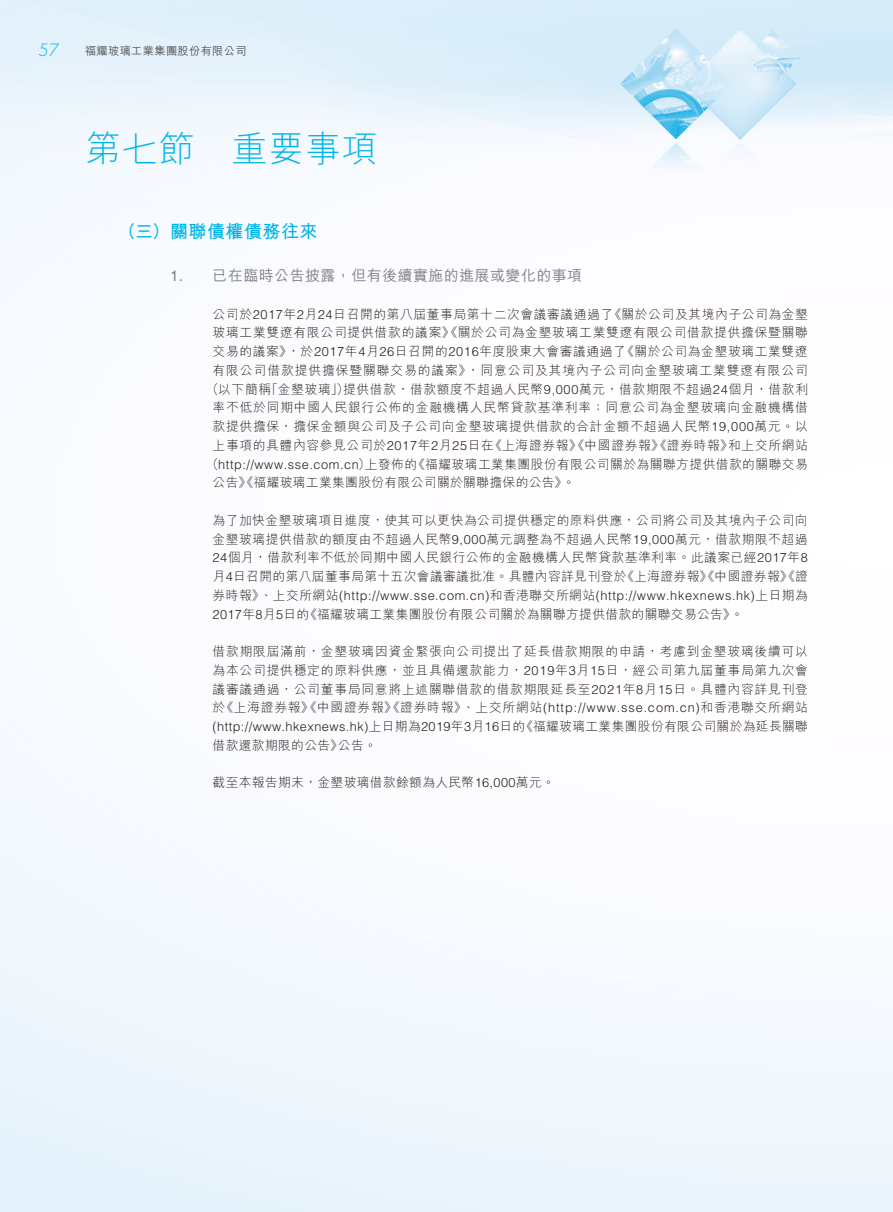
<style>
.page{position:relative;width:893px;height:1212px;background:#fff}
.page>*{position:absolute;margin:0;border:0;box-sizing:border-box;transform-origin:0 0}
.t1{font:300 36px "M Hei HK";letter-spacing:.02em;color:#00b5e6}
.t2{font:700 18px "M Hei HK";letter-spacing:.03em;color:#00b5e6}
.t3{font:300 16.5px "Futura Std";color:#00b5e6}
.t4{font:500 15px "M Hei HK";letter-spacing:.03em;color:#808285}
.t5{font:15px "Helvetica LT Std";color:#808285}
.t6{font:300 12.75px/18.8px "M Hei HK";letter-spacing:.05em;color:#231f20}
.t7{font:300 12.75px "M Hei HK";letter-spacing:.03em;color:#231f20}
.t8{font:300 12.75px "Helvetica LT Std";letter-spacing:.05em;color:#231f20}
.t9{font:300 12.75px "M Hei HK";letter-spacing:.075em;color:#231f20}
.t10{font:500 11.25px "M Hei HK";letter-spacing:.03em;color:#57585a}
.s1{font-family:"Helvetica LT Std"}
.s2{font-family:"M Hei HK"}
</style>
<div class="page">
<img style="left:0;top:0;width:893px;height:1212px">
<p class="t3" style="left:39px;top:40px;width:22px">57</p>
<p class="t10" style="left:85px;top:43px;width:163px">福耀玻璃工業集團股份有限公司</p>
<h1 class="t1" style="left:85px;top:130px;width:111px">第七節</h1>
<h1 class="t1" style="left:232px;top:130px;width:147px">重要事項</h1>
<h2 class="t2" style="left:118px;top:219px;width:201px">（三）關聯債權債務往來</h2>
<p class="t4" style="left:213px;top:265px;width:371px">已在臨時公告披露，但有後續實施的進展或變化的事項</p>
<p class="t5" style="left:170px;top:267px;width:14px">1.</p>
<p class="t6" style="left:213px;top:304px;width:402px">公司於<span class="s1">2017</span>年<span class="s1">2</span>月<span class="s1">24</span>日召開的第八屆董事局第十二次會議審議通過了</p>
<p class="t6" style="left:213px;top:323px;width:597px">玻璃工業雙遼有限公司提供借款的議案》《關於公司為金墾玻璃工業雙遼有限公司借款提供擔保暨關聯</p>
<p class="t6" style="left:622px;top:342px;width:187px">《關於公司為金墾玻璃工業雙遼</p>
<p class="t6" style="left:609px;top:304px;width:200px">《關於公司及其境內子公司為金墾</p>
<p class="t6" style="left:287px;top:342px;width:340px">，於<span class="s1">2017</span>年<span class="s1">4</span>月<span class="s1">26</span>日召開的<span class="s1">2016</span>年度股東大會審議通過了</p>
<p class="t6" style="left:213px;top:342px;width:80px">交易的議案》</p>
<p class="t9" style="left:467px;top:364px;width:343px">，同意公司及其境內子公司向金墾玻璃工業雙遼有限公司</p>
<p class="t6" style="left:343px;top:361px;width:466px;text-indent:-131px">有限公司借款提供擔保暨關聯交易的議案》<br>提供借款，借款額度不超過人民幣<span class="s1">9,000</span>萬元，借款期限不超過<span class="s1">24</span>個月，借款利</p>
<p class="t6" style="left:206px;top:379px;width:66px">（以下簡稱</p>
<p class="t6" style="left:213px;top:398px;width:597px">率不低於同期中國人民銀行公佈的金融機構人民幣貸款基準利率；同意公司為金墾玻璃向金融機構借</p>
<p class="t6" style="left:213px;top:417px;width:597px">款提供擔保，擔保金額與公司及子公司向金墾玻璃提供借款的合計金額不超過人民幣<span class="s1">19,000</span>萬元。以</p>
<p class="t6" style="left:728px;top:436px;width:81px">和上交所網站</p>
<p class="t6" style="left:265px;top:379px;width:85px">「金墾玻璃」）</p>
<p class="t6" style="left:413px;top:436px;width:397px;text-indent:-200px">上事項的具體內容參見公司於<span class="s1">2017</span>年<span class="s1">2</span>月<span class="s1">25</span>日在<br>《福耀玻璃工業集團股份有限公司關於為關聯方提供借款的關聯交易</p>
<p class="t6" style="left:490px;top:436px;width:244px">《上海證券報》《中國證券報》《證券時報》</p>
<p class="t8" style="left:206px;top:456px;width:166px"><span class="s2">（</span>http://www.sse.com.cn<span class="s2">）</span></p>
<p class="t6" style="left:365px;top:454px;width:54px">上發佈的</p>
<p class="t7" style="left:213px;top:476px;width:356px">公告》《福耀玻璃工業集團股份有限公司關於關聯擔保的公告《</p>
<p class="t6" style="left:213px;top:511px;width:597px;text-align:right">為了加快金墾玻璃項目進度，使其可以更快為公司提供穩定的原料供應，公司將公司及其境內子公司向金墾玻璃提供借款的額度由不超過人民幣<span class="s1">9,000</span>萬元調整為不超過人民幣<span class="s1">19,000</span>萬元，借款期限不超過<span class="s1">24</span>個月，借款利率不低於同期中國人民銀行公佈的金融機構人民幣貸款基準利率。此議案已經<span class="s1">2017</span>年<span class="s1">8</span>《上海證券報》《中國證券報》《證</p>
<p class="t6" style="left:562px;top:473px;width:14px">。</p>
<p class="t7" style="left:213px;top:570px;width:415px">月<span class="s1">4</span>日召開的第八屆董事局第十五次會議審議批准。具體內容詳見刊登於</p>
<p class="t8" style="left:213px;top:587px;width:597px"><span class="s2">券時報》、上交所網站</span>(http://www.sse.com.cn)<span class="s2">和香港聯交所網站</span>(http://www.hkexnews.hk)<span class="s2">上日期為</span></p>
<p class="t6" style="left:731px;top:604px;width:14px">。</p>
<p class="t7" style="left:305px;top:607px;width:432px">《福耀玻璃工業集團股份有限公司關於為關聯方提供借款的關聯交易公告《</p>
<p class="t8" style="left:213px;top:606px;width:98px">2017<span class="s2">年 月</span>8 5<span class="s2">日的</span></p>
<p class="t6" style="left:213px;top:642px;width:597px;text-align:right">借款期限屆滿前，金墾玻璃因資金緊張向公司提出了延長借款期限的申請，考慮到金墾玻璃後續可以為本公司提供穩定的原料供應，並且具備還款能力，<span class="s1">2019</span>年<span class="s1">3</span>月<span class="s1">15</span>日，經公司第九屆董事局第九次會議審議通過，公司董事局同意將上述關聯借款的借款期限延長至<span class="s1">2021</span>年<span class="s1">8</span>月<span class="s1">15</span>日。具體內容詳見刊登《上海證券報》《中國證券報》《證券時報》、上交所網站<span class="s1">(http://www.sse.com.cn)</span>和香港聯交所網站</p>
<p class="t6" style="left:213px;top:698px;width:14px">於</p>
<p class="t7" style="left:521px;top:720px;width:289px">《福耀玻璃工業集團股份有限公司關於為延長關聯</p>
<p class="t8" style="left:213px;top:719px;width:314px">(http://www.hkexnews.hk)<span class="s2">上日期為</span>2019<span class="s2">年 月</span>3 16<span class="s2">日的</span></p>
<p class="t6" style="left:338px;top:736px;width:40px">公告。</p>
<p class="t7" style="left:213px;top:739px;width:131px">借款還款期限的公告》</p>
<p class="t7" style="left:213px;top:776px;width:344px">截至本報告期末，金墾玻璃借款餘額為人民幣<span class="s1">16,000</span>萬元。</p>
</div>
